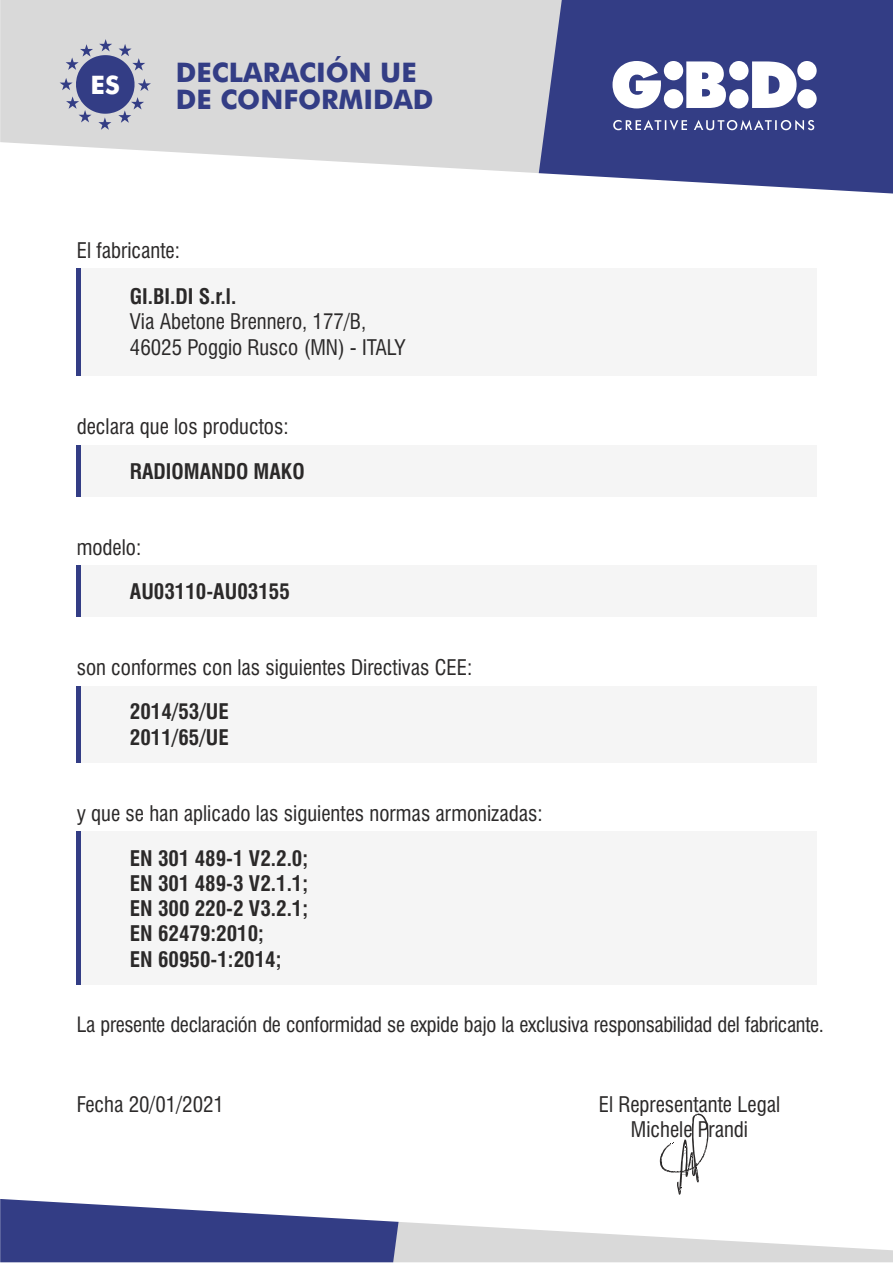
<style>
.page{position:relative;width:893px;height:1263px;background:#fff}
.page>*{position:absolute;margin:0;border:0;box-sizing:border-box;transform-origin:0 0}
.t1{font:700 27px/27px "Futura BT";color:#333d85}
.t2{font:700 25.5px "Futura BT";color:#fff}
.t3{font:condensed 21px/25.2px "Swiss 721 BT";color:#2b2929;text-align:center}
.t4{font:700 condensed 21px/25.2px "Swiss 721 BT";color:#2b2929}
.t5{font:condensed 20.55px "Swiss 721 BT";letter-spacing:-.015em;color:#2b2929}
</style>
<div class="page">
<svg style="left:0;top:0;width:539px;height:173px;background:#dcdcdc"></svg>
<svg style="left:539px;top:0;width:354px;height:194px;background:#474f90"></svg>
<svg style="left:612px;top:61px;width:205px;height:69px"></svg>
<svg style="left:60px;top:39px;width:91px;height:91px;background:#969ab7"></svg>
<svg style="left:0;top:1113px;width:893px;height:149px"></svg>
<div style="left:77px;top:268px;width:740px;height:108px;background:#f5f5f5"></div>
<div style="left:77px;top:446px;width:740px;height:51px;background:#f5f5f5"></div>
<div style="left:77px;top:566px;width:740px;height:51px;background:#f5f5f5"></div>
<div style="left:77px;top:686px;width:740px;height:76px;background:#f5f5f5"></div>
<div style="left:77px;top:832px;width:740px;height:153px;background:#f5f5f5"></div>
<hr style="left:77px;top:268px;width:4px;height:108px;background:#333d85">
<hr style="left:77px;top:446px;width:4px;height:51px;background:#333d85">
<hr style="left:77px;top:566px;width:4px;height:51px;background:#333d85">
<hr style="left:77px;top:686px;width:4px;height:76px;background:#333d85">
<hr style="left:77px;top:832px;width:4px;height:153px;background:#333d85">
<p class="t2" style="left:91px;top:75px;width:31px">ES</p>
<p class="t1" style="left:176px;top:61px;width:259px">DECLARACIÓN UE<br>DE CONFORMIDAD</p>
<p class="t3" style="left:77px;top:240px;width:105px">El fabricante:</p>
<p class="t4" style="left:130px;top:286px;width:108px">GI.BI.DI S.r.l.</p>
<p class="t3" style="left:130px;top:311px;width:277px;text-align:left">Via Abetone Brennero, 177/B,<br>46025 Poggio Rusco (MN) - ITALY</p>
<p class="t3" style="left:77px;top:416px;width:213px">declara que los productos:</p>
<p class="t4" style="left:130px;top:461px;width:176px">RADIOMANDO MAKO</p>
<p class="t3" style="left:77px;top:537px;width:66px">modelo:</p>
<p class="t4" style="left:130px;top:581px;width:161px">AU03110-AU03155</p>
<p class="t3" style="left:77px;top:657px;width:397px">son conformes con las siguientes Directivas CEE:</p>
<p class="t4" style="left:130px;top:701px;width:100px">2014/53/UE<br>2011/65/UE</p>
<p class="t3" style="left:77px;top:803px;width:467px">y que se han aplicado las siguientes normas armonizadas:</p>
<p class="t4" style="left:130px;top:847px;width:180px">EN 301 489-1 V2.2.0;<br>EN 301 489-3 V2.1.1;<br>EN 300 220-2 V3.2.1;<br>EN 62479:2010;<br>EN 60950-1:2014;</p>
<p class="t5" style="left:77px;top:1016px;width:749px">La presente declaración de conformidad se expide bajo la exclusiva responsabilidad del fabricante.</p>
<p class="t3" style="left:77px;top:1094px;width:149px">Fecha 20/01/2021</p>
<p class="t3" style="left:599px;top:1094px;width:183px">El Representante Legal<br>Michele Prandi</p>
</div>
